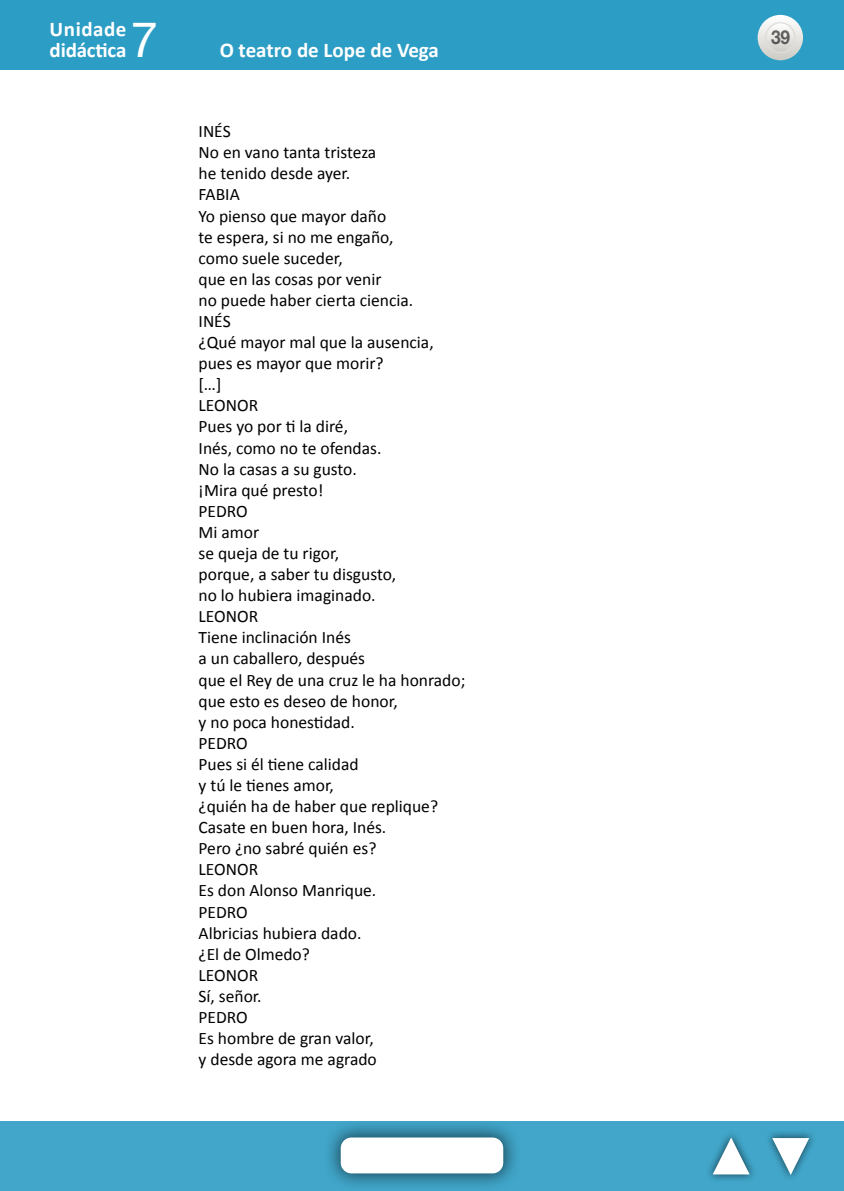
<style>
.page{position:relative;width:844px;height:1191px;background:#fff}
.page>*{position:absolute;margin:0;border:0;box-sizing:border-box;transform-origin:0 0}
.t1{font:49px "Helvetica Neue LT Std";color:#fff}
.t2{font:700 21px/21px "Calibri";color:#fff}
.t3{font:700 19.25px "Helvetica Neue LT Std";color:#000;scale:.9 1}
.TXTO_-_______SANGR{font:17.5px "Calibri";color:#000}
</style>
<div class="page">
<div style="left:0;top:1121px;width:843px;height:70px;background:#41a6ca"></div>
<div style="left:322px;top:1119px;width:199px;height:72px;background:#000;opacity:.6"></div>
<div style="left:340px;top:1137px;width:163px;height:36px;background:#fff;border-radius:11px"></div>
<div style="left:704px;top:1130px;width:53px;height:53px;background:#000;opacity:.6"></div>
<svg style="left:711px;top:1137px;width:39px;height:38px"></svg>
<div style="left:764px;top:1129px;width:52px;height:53px;background:#000;opacity:.6"></div>
<svg style="left:770px;top:1137px;width:40px;height:38px"></svg>
<div style="left:0;top:0;width:843px;height:69px;background:#2c9dc4"></div>
<svg style="left:757px;top:15px;width:45px;height:45px"></svg>
<svg style="left:765px;top:23px;width:29px;height:29px"></svg>
<div style="left:764px;top:22px;width:31px;height:31px;border:1px solid #dfdeda;border-radius:50%"></div>
<p class="t2" style="left:50px;top:19px;width:78px">Unidade didáctica</p>
<h1 class="t1" style="left:131px;top:11px;width:29px">7</h1>
<p class="t2" style="left:220px;top:40px;width:221px">O teatro de Lope de Vega</p>
<p class="TXTO_-_______SANGR" style="left:198px;top:120px;width:34px">INÉS</p>
<p class="TXTO_-_______SANGR" style="left:198px;top:141px;width:179px">No en vano tanta tristeza</p>
<p class="TXTO_-_______SANGR" style="left:198px;top:162px;width:153px">he tenido desde ayer.</p>
<p class="TXTO_-_______SANGR" style="left:198px;top:184px;width:43px">FABIA</p>
<p class="TXTO_-_______SANGR" style="left:198px;top:205px;width:189px">Yo pienso que mayor daño</p>
<p class="TXTO_-_______SANGR" style="left:198px;top:226px;width:196px">te espera, si no me engaño,</p>
<p class="TXTO_-_______SANGR" style="left:198px;top:247px;width:146px">como suele suceder,</p>
<p class="TXTO_-_______SANGR" style="left:198px;top:268px;width:184px">que en las cosas por venir</p>
<p class="TXTO_-_______SANGR" style="left:198px;top:289px;width:216px">no puede haber cierta ciencia.</p>
<p class="TXTO_-_______SANGR" style="left:198px;top:310px;width:34px">INÉS</p>
<p class="TXTO_-_______SANGR" style="left:198px;top:331px;width:236px">¿Qué mayor mal que la ausencia,</p>
<p class="TXTO_-_______SANGR" style="left:198px;top:352px;width:187px">pues es mayor que morir?</p>
<p class="TXTO_-_______SANGR" style="left:198px;top:373px;width:24px">[…]</p>
<p class="TXTO_-_______SANGR" style="left:198px;top:394px;width:61px">LEONOR</p>
<p class="TXTO_-_______SANGR" style="left:198px;top:415px;width:151px">Pues yo por ti la diré,</p>
<p class="TXTO_-_______SANGR" style="left:198px;top:437px;width:184px">Inés, como no te ofendas.</p>
<p class="TXTO_-_______SANGR" style="left:198px;top:458px;width:160px">No la casas a su gusto.</p>
<p class="TXTO_-_______SANGR" style="left:198px;top:479px;width:126px">¡Mira qué presto!</p>
<p class="TXTO_-_______SANGR" style="left:198px;top:500px;width:51px">PEDRO</p>
<p class="TXTO_-_______SANGR" style="left:198px;top:521px;width:62px">Mi amor</p>
<p class="TXTO_-_______SANGR" style="left:198px;top:542px;width:142px">se queja de tu rigor,</p>
<p class="TXTO_-_______SANGR" style="left:198px;top:563px;width:199px">porque, a saber tu disgusto,</p>
<p class="TXTO_-_______SANGR" style="left:198px;top:584px;width:178px">no lo hubiera imaginado.</p>
<p class="TXTO_-_______SANGR" style="left:198px;top:605px;width:61px">LEONOR</p>
<p class="TXTO_-_______SANGR" style="left:198px;top:626px;width:154px">Tiene inclinación Inés</p>
<p class="TXTO_-_______SANGR" style="left:198px;top:647px;width:168px">a un caballero, después</p>
<p class="TXTO_-_______SANGR" style="left:198px;top:668px;width:268px">que el Rey de una cruz le ha honrado;</p>
<p class="TXTO_-_______SANGR" style="left:198px;top:690px;width:201px">que esto es deseo de honor,</p>
<p class="TXTO_-_______SANGR" style="left:198px;top:711px;width:158px">y no poca honestidad.</p>
<p class="TXTO_-_______SANGR" style="left:198px;top:732px;width:51px">PEDRO</p>
<p class="TXTO_-_______SANGR" style="left:198px;top:753px;width:161px">Pues si él tiene calidad</p>
<p class="TXTO_-_______SANGR" style="left:198px;top:774px;width:137px">y tú le tienes amor,</p>
<p class="TXTO_-_______SANGR" style="left:198px;top:795px;width:241px">¿quién ha de haber que replique?</p>
<p class="TXTO_-_______SANGR" style="left:198px;top:816px;width:189px">Casate en buen hora, Inés.</p>
<p class="TXTO_-_______SANGR" style="left:198px;top:837px;width:179px">Pero ¿no sabré quién es?</p>
<p class="TXTO_-_______SANGR" style="left:198px;top:858px;width:61px">LEONOR</p>
<p class="TXTO_-_______SANGR" style="left:198px;top:879px;width:179px">Es don Alonso Manrique.</p>
<p class="TXTO_-_______SANGR" style="left:198px;top:900px;width:51px">PEDRO</p>
<p class="TXTO_-_______SANGR" style="left:198px;top:921px;width:164px">Albricias hubiera dado.</p>
<p class="TXTO_-_______SANGR" style="left:198px;top:942px;width:113px">¿El de Olmedo?</p>
<p class="TXTO_-_______SANGR" style="left:198px;top:964px;width:61px">LEONOR</p>
<p class="TXTO_-_______SANGR" style="left:198px;top:985px;width:65px">Sí, señor.</p>
<p class="TXTO_-_______SANGR" style="left:198px;top:1006px;width:51px">PEDRO</p>
<p class="TXTO_-_______SANGR" style="left:198px;top:1027px;width:177px">Es hombre de gran valor,</p>
<p class="TXTO_-_______SANGR" style="left:198px;top:1048px;width:180px">y desde agora me agrado</p>
<p class="t3" style="left:770px;top:26px;width:23px">39</p>
</div>
